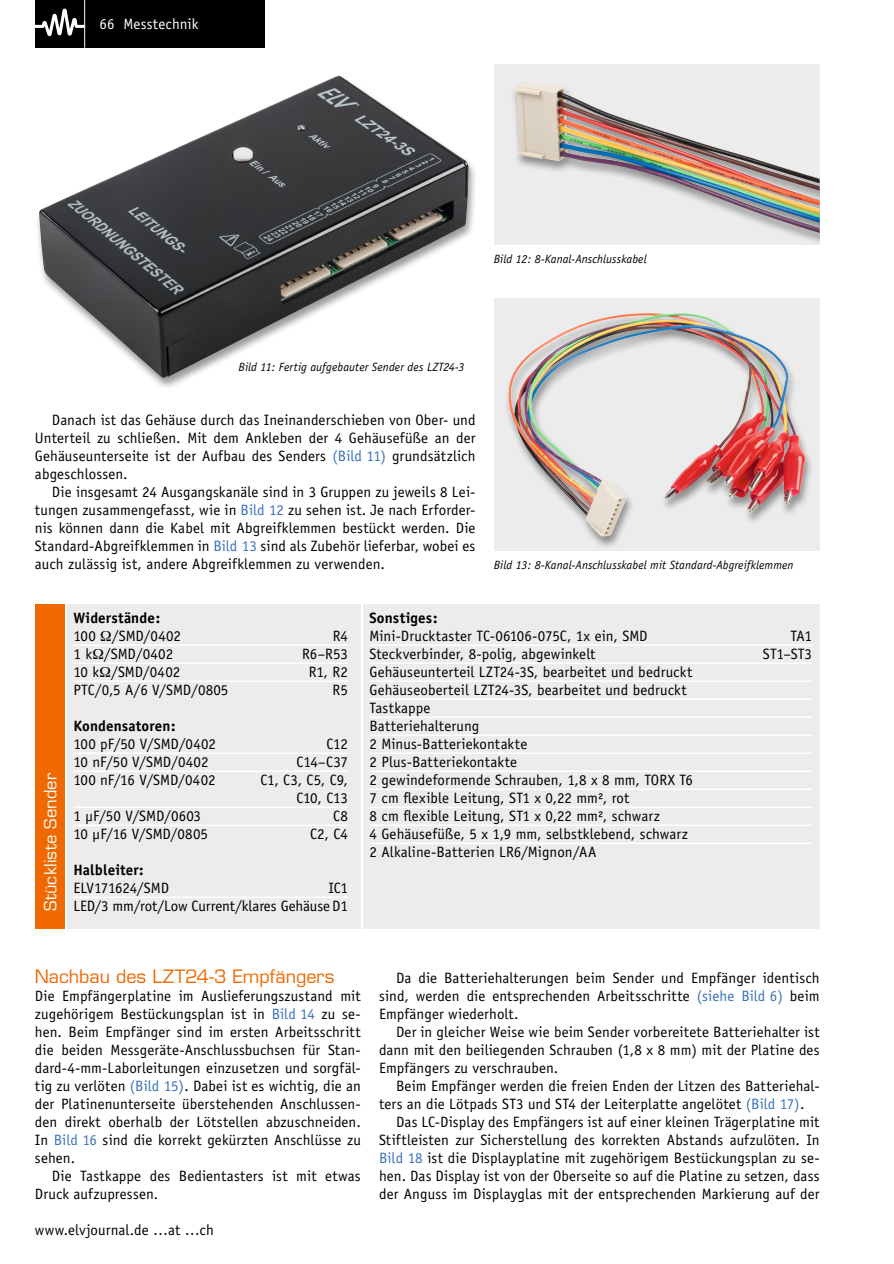
<style>
.page{position:relative;width:894px;height:1264px;background:#fff}
.page>*{position:absolute;margin:0;border:0;box-sizing:border-box;transform-origin:0 0}
.Subhead_5{font:18px "Eurostile";color:#ef6800}
.Stückliste_Text_gest{font:16.5px "Eurostile";letter-spacing:.005em;color:#fff}
.Fließtext_Neue_Zeile{font:15px/18px "Officina Sans";letter-spacing:.005em;color:#000;text-align:justify}
.Stückliste_Text{font:15px/18px "Officina Sans";letter-spacing:.005em;color:#000;text-align:right}
.Fließtext_Neuer_Absa{font:15px/18px "Officina Sans";letter-spacing:.005em;color:#000;text-align:justify}
.Stückliste_Subline{font:700 15px "Officina Sans";letter-spacing:.01em;color:#000}
.t1{font:15px "Officina Sans";letter-spacing:.005em;color:#fff}
.Stückliste_Text-2{font:15px "Officina Sans";letter-spacing:-.015em;color:#000}
.Stücckliste_Subline{font:700 15px "Officina Sans";letter-spacing:.005em;color:#000}
.Bildunterschrift{font:italic 12px "Officina Sans";letter-spacing:.01em;color:#000}
.s1{color:#3a72b8}
</style>
<div class="page">
<div style="left:35px;top:1px;width:230px;height:47px;background:#000"></div>
<hr style="left:84px;top:1px;width:1px;height:47px;background:#fff">
<svg style="left:35px;top:8px;width:50px;height:29px"></svg>
<div style="left:494px;top:65px;width:325px;height:180px;background:#ececec"></div>
<img style="left:514px;top:81px;width:305px;height:152px">
<div style="left:494px;top:299px;width:325px;height:252px;background:#ececec"></div>
<div style="left:504px;top:312px;width:310px;height:238px;background:#000;opacity:.4"></div>
<img style="left:508px;top:313px;width:244px;height:223px">
<div style="left:35px;top:604px;width:30px;height:324px;background:#ef6800"></div>
<div style="left:67px;top:604px;width:294px;height:325px;background:#ececec"></div>
<hr style="left:73px;top:644px;width:275px;height:2px;background:#fff">
<hr style="left:73px;top:662px;width:275px;height:2px;background:#fff">
<hr style="left:73px;top:680px;width:275px;height:2px;background:#fff">
<hr style="left:73px;top:752px;width:275px;height:2px;background:#fff">
<hr style="left:73px;top:770px;width:275px;height:2px;background:#fff">
<hr style="left:73px;top:806px;width:275px;height:2px;background:#fff">
<hr style="left:73px;top:824px;width:275px;height:2px;background:#fff">
<hr style="left:73px;top:896px;width:275px;height:2px;background:#fff">
<div style="left:363px;top:604px;width:456px;height:324px;background:#ececec"></div>
<hr style="left:369px;top:644px;width:443px;height:2px;background:#fff">
<hr style="left:369px;top:662px;width:443px;height:2px;background:#fff">
<hr style="left:369px;top:680px;width:443px;height:2px;background:#fff">
<hr style="left:369px;top:698px;width:443px;height:2px;background:#fff">
<hr style="left:369px;top:716px;width:443px;height:2px;background:#fff">
<hr style="left:369px;top:734px;width:443px;height:2px;background:#fff">
<hr style="left:369px;top:752px;width:443px;height:2px;background:#fff">
<hr style="left:369px;top:770px;width:443px;height:2px;background:#fff">
<hr style="left:369px;top:788px;width:443px;height:2px;background:#fff">
<hr style="left:369px;top:806px;width:443px;height:2px;background:#fff">
<hr style="left:369px;top:824px;width:443px;height:2px;background:#fff">
<hr style="left:369px;top:842px;width:443px;height:2px;background:#fff">
<div style="left:34px;top:75px;width:444px;height:315px;background:#000;opacity:.4"></div>
<img style="left:39px;top:75px;width:430px;height:303px">
<p class="t1" style="left:100px;top:15px;width:100px">66 Messtechnik</p>
<p class="Bildunterschrift" style="left:494px;top:252px;width:154px">Bild 12: 8-Kanal-Anschlusskabel</p>
<p class="Bildunterschrift" style="left:239px;top:360px;width:227px">Bild 11: Fertig aufgebauter Sender des LZT24-3</p>
<p class="Fließtext_Neue_Zeile" style="left:35px;top:411px;width:442px;text-indent:17px">Danach ist das Gehäuse durch das Ineinanderschieben von Ober- und Unterteil zu schließen. Mit dem Ankleben der 4 Gehäusefüße an der Gehäuseunterseite ist der Aufbau des Senders <span class="s1">(Bild 11)</span> grundsätzlich abgeschlossen.</p>
<p class="Fließtext_Neue_Zeile" style="left:35px;top:483px;width:442px;text-indent:17px">Die insgesamt 24 Ausgangskanäle sind in 3 Gruppen zu jeweils 8 Lei&shy;tungen zusammengefasst, wie in <span class="s1">Bild 12</span> zu sehen ist. Je nach Erforder&shy;nis können dann die Kabel mit Abgreifklemmen bestückt werden. Die Standard-Abgreifklemmen in <span class="s1">Bild 13</span> sind als Zubehör lieferbar, wobei es auch zulässig ist, andere Abgreifklemmen zu verwenden.</p>
<p class="Bildunterschrift" style="left:494px;top:558px;width:301px">Bild 13: 8-Kanal-Anschlusskabel mit Standard-Abgreifklemmen</p>
<p class="Stückliste_Text_gest" style="left:41px;top:911px;width:139px;rotate:-90deg">Stückliste Sender</p>
<p class="Stückliste_Subline" style="left:73px;top:608px;width:88px">Widerstände:</p>
<p class="Stückliste_Text" style="left:73px;top:627px;width:109px">100 /SMD/0402</p>
<p class="Stückliste_Text" style="left:333px;top:627px;width:17px">R4</p>
<p class="Stückliste_Text" style="left:73px;top:645px;width:101px">1 k /SMD/0402</p>
<p class="Stückliste_Text" style="left:302px;top:645px;width:47px">R6–R53</p>
<p class="Stückliste_Text" style="left:73px;top:663px;width:108px">10 k /SMD/0402</p>
<p class="Stückliste_Text" style="left:309px;top:663px;width:41px">R1, R2</p>
<p class="Stückliste_Text" style="left:73px;top:681px;width:156px">PTC/0,5 A/6 V/SMD/0805</p>
<p class="Stückliste_Text" style="left:332px;top:681px;width:17px">R5</p>
<p class="Stückliste_Subline" style="left:73px;top:716px;width:104px">Kondensatoren:</p>
<p class="Stückliste_Text" style="left:73px;top:735px;width:144px">100 pF/50 V/SMD/0402</p>
<p class="Stückliste_Text" style="left:326px;top:735px;width:23px">C12</p>
<p class="Stückliste_Text" style="left:73px;top:753px;width:137px">10 nF/50 V/SMD/0402</p>
<p class="Stückliste_Text" style="left:297px;top:753px;width:53px">C14–C37</p>
<p class="Stückliste_Text" style="left:73px;top:771px;width:144px">100 nF/16 V/SMD/0402</p>
<p class="Stückliste_Text" style="left:260px;top:771px;width:89px">C1, C3, C5, C9,<br>C10, C13</p>
<p class="Stückliste_Text" style="left:73px;top:807px;width:129px">1 µF/50 V/SMD/0603</p>
<p class="Stückliste_Text" style="left:333px;top:807px;width:16px">C8</p>
<p class="Stückliste_Text" style="left:73px;top:825px;width:136px">10 µF/16 V/SMD/0805</p>
<p class="Stückliste_Text" style="left:310px;top:825px;width:39px">C2, C4</p>
<p class="Stücckliste_Subline" style="left:73px;top:860px;width:72px">Halbleiter:</p>
<p class="Stückliste_Text-2" style="left:73px;top:879px;width:97px">ELV171624/SMD</p>
<p class="Stückliste_Text" style="left:328px;top:879px;width:21px">IC1</p>
<p class="Stückliste_Text" style="left:73px;top:897px;width:276px">LED/3 mm/rot/Low Current/klares Gehäuse D1</p>
<p class="Stückliste_Subline" style="left:369px;top:608px;width:69px">Sonstiges:</p>
<p class="Stückliste_Text" style="left:369px;top:627px;width:279px">Mini-Drucktaster TC-06106-075C, 1x ein, SMD</p>
<p class="Stückliste_Text" style="left:790px;top:627px;width:23px">TA1</p>
<p class="Stückliste_Text" style="left:369px;top:645px;width:228px">Steckverbinder, 8-polig, abgewinkelt</p>
<p class="Stückliste_Text" style="left:763px;top:645px;width:51px">ST1–ST3</p>
<p class="Stückliste_Text" style="left:369px;top:663px;width:324px">Gehäuseunterteil LZT24-3S, bearbeitet und bedruckt</p>
<p class="Stückliste_Text" style="left:369px;top:681px;width:319px">Gehäuseoberteil LZT24-3S, bearbeitet und bedruckt</p>
<p class="Stückliste_Text" style="left:369px;top:699px;width:62px">Tastkappe</p>
<p class="Stückliste_Text" style="left:369px;top:717px;width:111px">Batteriehalterung</p>
<p class="Stückliste_Text" style="left:369px;top:735px;width:159px">2 Minus-Batteriekontakte</p>
<p class="Stückliste_Text" style="left:369px;top:753px;width:149px">2 Plus-Batteriekontakte</p>
<p class="Stückliste_Text" style="left:369px;top:771px;width:325px">2 gewindeformende Schrauben, 1,8 x 8 mm, TORX T6</p>
<p class="Stückliste_Text" style="left:369px;top:789px;width:261px">7 cm flexible Leitung, ST1 x 0,22 mm², rot</p>
<p class="Stückliste_Text" style="left:369px;top:807px;width:292px">8 cm flexible Leitung, ST1 x 0,22 mm², schwarz</p>
<p class="Stückliste_Text" style="left:369px;top:825px;width:320px">4 Gehäusefüße, 5 x 1,9 mm, selbstklebend, schwarz</p>
<p class="Stückliste_Text" style="left:369px;top:843px;width:228px">2 Alkaline-Batterien LR6/Mignon/AA</p>
<p class="Subhead_5" style="left:35px;top:965px;width:301px">Nachbau des LZT24-3 Empfängers</p>
<p class="Fließtext_Neuer_Absa" style="left:35px;top:987px;width:327px">Die Empfängerplatine im Auslieferungszustand mit zugehörigem Bestückungsplan ist in <span class="s1">Bild 14</span> zu se&shy;hen. Beim Empfänger sind im ersten Arbeitsschritt die beiden Messgeräte-Anschlussbuchsen für Stan&shy;dard-4-mm-Laborleitungen einzusetzen und sorgfäl&shy;tig zu verlöten <span class="s1">(Bild 15)</span>. Dabei ist es wichtig, die an der Platinenunterseite überstehenden Anschlussen&shy;den direkt oberhalb der Lötstellen abzuschneiden.<br>In <span class="s1">Bild 16</span> sind die korrekt gekürzten Anschlüsse zu sehen.</p>
<p class="Fließtext_Neue_Zeile" style="left:35px;top:1167px;width:327px;text-indent:17px">Die Tastkappe des Bedientasters ist mit etwas<br>Druck aufzupressen.</p>
<p class="Fließtext_Neuer_Absa" style="left:35px;top:1221px;width:180px">www.elvjournal.de …at …ch</p>
<p class="Fließtext_Neue_Zeile" style="left:379px;top:969px;width:442px;text-indent:17px">Da die Batteriehalterungen beim Sender und Empfänger identisch sind, werden die entsprechenden Arbeitsschritte <span class="s1">(siehe Bild 6)</span> beim Empfänger wiederholt.</p>
<p class="Fließtext_Neue_Zeile" style="left:379px;top:1023px;width:442px;text-indent:17px">Der in gleicher Weise wie beim Sender vorbereitete Batteriehalter ist dann mit den beiliegenden Schrauben (1,8 x 8 mm) mit der Platine des Empfängers zu verschrauben.</p>
<p class="Fließtext_Neue_Zeile" style="left:379px;top:1077px;width:442px;text-indent:17px">Beim Empfänger werden die freien Enden der Litzen des Batteriehal&shy;ters an die Lötpads ST3 und ST4 der Leiterplatte angelötet <span class="s1">(Bild 17)</span>.</p>
<p class="Fließtext_Neue_Zeile" style="left:379px;top:1113px;width:442px;text-indent:17px">Das LC-Display des Empfängers ist auf einer kleinen Trägerplatine mit Stiftleisten zur Sicherstellung des korrekten Abstands aufzulöten. In <span class="s1">Bild 18</span> ist die Displayplatine mit zugehörigem Bestückungsplan zu se&shy;hen. Das Display ist von der Oberseite so auf die Platine zu setzen, dass der Anguss im Displayglas mit der entsprechenden Markierung auf der</p>
</div>
